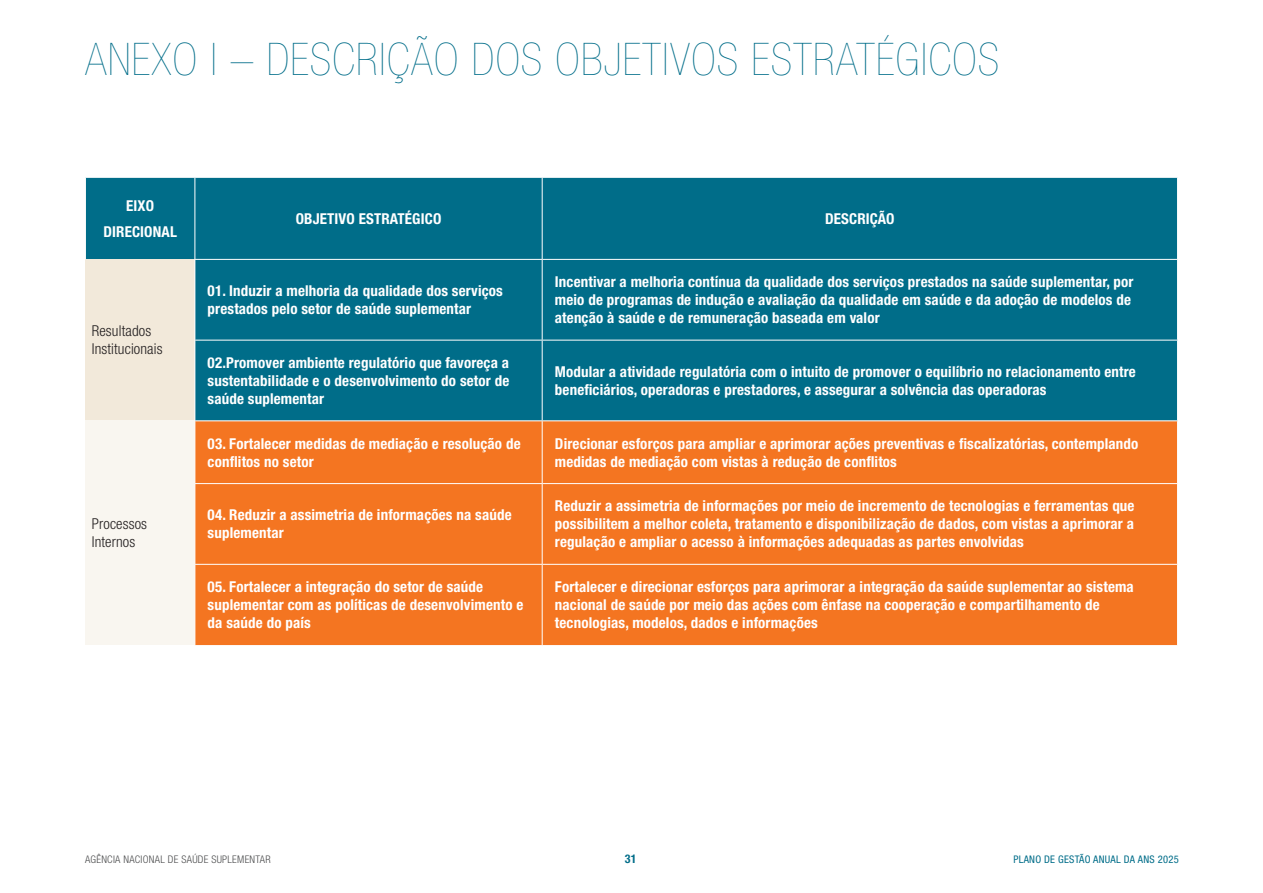
<style>
.page{position:relative;width:1263px;height:893px;background:#fff}
.page>*{position:absolute;margin:0;border:0;box-sizing:border-box;transform-origin:0 0}
.t1{font:200 condensed 45px "Helvetica Neue LT Std";letter-spacing:.03em;color:#006d89}
.t2{font:700 condensed 15px/18px "Helvetica Neue LT Std";letter-spacing:.01em;color:#fff}
.t3{font:300 condensed 15px/18px "Helvetica Neue LT Std";letter-spacing:.01em;color:#231f20}
.t4{font:700 condensed 12px "Helvetica Neue LT Std";color:#006d89}
.t5{font:300 condensed 10.5px "Helvetica Neue LT Std";letter-spacing:.025em;color:#4b4c4d}
.t6{font:condensed 10.5px "Helvetica Neue LT Std";letter-spacing:.025em;color:#006d89}
</style>
<div class="page">
<div style="left:86px;top:178px;width:1091px;height:242px;background:#006d89"></div>
<div style="left:85px;top:259px;width:110px;height:162px;background:#f2e9da"></div>
<div style="left:85px;top:421px;width:110px;height:224px;background:#f9f6f0"></div>
<div style="left:196px;top:421px;width:981px;height:224px;background:#f47521"></div>
<hr style="left:195px;top:178px;width:1px;height:81px;background:#fff">
<hr style="left:542px;top:178px;width:1px;height:81px;background:#fff">
<hr style="left:195px;top:260px;width:1px;height:80px;background:#fff">
<hr style="left:542px;top:260px;width:1px;height:80px;background:#fff">
<hr style="left:195px;top:340px;width:1px;height:80px;background:#fff">
<hr style="left:542px;top:340px;width:1px;height:80px;background:#fff">
<hr style="left:542px;top:421px;width:1px;height:62px;background:#fff">
<hr style="left:542px;top:484px;width:1px;height:80px;background:#fff">
<hr style="left:542px;top:565px;width:1px;height:80px;background:#fff">
<hr style="left:195px;top:259px;width:347px;height:1px;background:#fff">
<hr style="left:542px;top:259px;width:636px;height:1px;background:#fff">
<hr style="left:195px;top:340px;width:347px;height:1px;background:#fff">
<hr style="left:542px;top:340px;width:636px;height:1px;background:#fff">
<hr style="left:195px;top:483px;width:347px;height:1px;background:#fff">
<hr style="left:542px;top:483px;width:636px;height:1px;background:#fff">
<hr style="left:195px;top:564px;width:347px;height:1px;background:#fff">
<hr style="left:542px;top:564px;width:636px;height:1px;background:#fff">
<h1 class="t1" style="left:85px;top:34px;width:915px">ANEXO I – DESCRIÇÃO DOS OBJETIVOS ESTRATÉGICOS</h1>
<p class="t2" style="left:103px;top:192px;width:75px;line-height:26.5px;text-align:center">EIXO<br>DIRECIONAL</p>
<p class="t2" style="left:296px;top:209px;width:147px">OBJETIVO ESTRATÉGICO</p>
<p class="t2" style="left:825px;top:209px;width:71px">DESCRIÇÃO</p>
<p class="t3" style="left:92px;top:322px;width:72px">Resultados<br>Institucionais</p>
<p class="t3" style="left:92px;top:515px;width:57px">Processos<br>Internos</p>
<p class="t2" style="left:208px;top:282px;width:297px">01. Induzir a melhoria da qualidade dos serviços prestados pelo setor de saúde suplementar</p>
<p class="t2" style="left:555px;top:273px;width:580px">Incentivar a melhoria contínua da qualidade dos serviços prestados na saúde suplementar, por meio de programas de indução e avaliação da qualidade em saúde e da adoção de modelos de atenção à saúde e de remuneração baseada em valor</p>
<p class="t2" style="left:208px;top:353px;width:303px;text-align:justify">02.Promover ambiente regulatório que favoreça a sustentabilidade e o desenvolvimento do setor de saúde suplementar</p>
<p class="t2" style="left:555px;top:362px;width:582px">Modular a atividade regulatória com o intuito de promover o equilíbrio no relacionamento entre beneficiários, operadoras e prestadores, e assegurar a solvência das operadoras</p>
<p class="t2" style="left:208px;top:434px;width:314px">03. Fortalecer medidas de mediação e resolução de conflitos no setor</p>
<p class="t2" style="left:555px;top:434px;width:585px">Direcionar esforços para ampliar e aprimorar ações preventivas e fiscalizatórias, contemplando medidas de mediação com vistas à redução de conflitos</p>
<p class="t2" style="left:208px;top:506px;width:305px">04. Reduzir a assimetria de informações na saúde suplementar</p>
<p class="t2" style="left:555px;top:497px;width:581px;text-align:justify">Reduzir a assimetria de informações por meio de incremento de tecnologias e ferramentas que possibilitem a melhor coleta, tratamento e disponibilização de dados, com vistas a aprimorar a regulação e ampliar o acesso à informações adequadas as partes envolvidas</p>
<p class="t2" style="left:208px;top:577px;width:317px">05. Fortalecer a integração do setor de saúde suplementar com as políticas de desenvolvimento e da saúde do país</p>
<p class="t2" style="left:555px;top:577px;width:580px">Fortalecer e direcionar esforços para aprimorar a integração da saúde suplementar ao sistema nacional de saúde por meio das ações com ênfase na cooperação e compartilhamento de tecnologias, modelos, dados e informações</p>
<p class="t5" style="left:85px;top:853px;width:187px">AGÊNCIA NACIONAL DE SAÚDE SUPLEMENTAR</p>
<p class="t4" style="left:625px;top:851px;width:13px">31</p>
<p class="t6" style="left:1013px;top:853px;width:167px">PLANO DE GESTÃO ANUAL DA ANS 2025</p>
</div>
